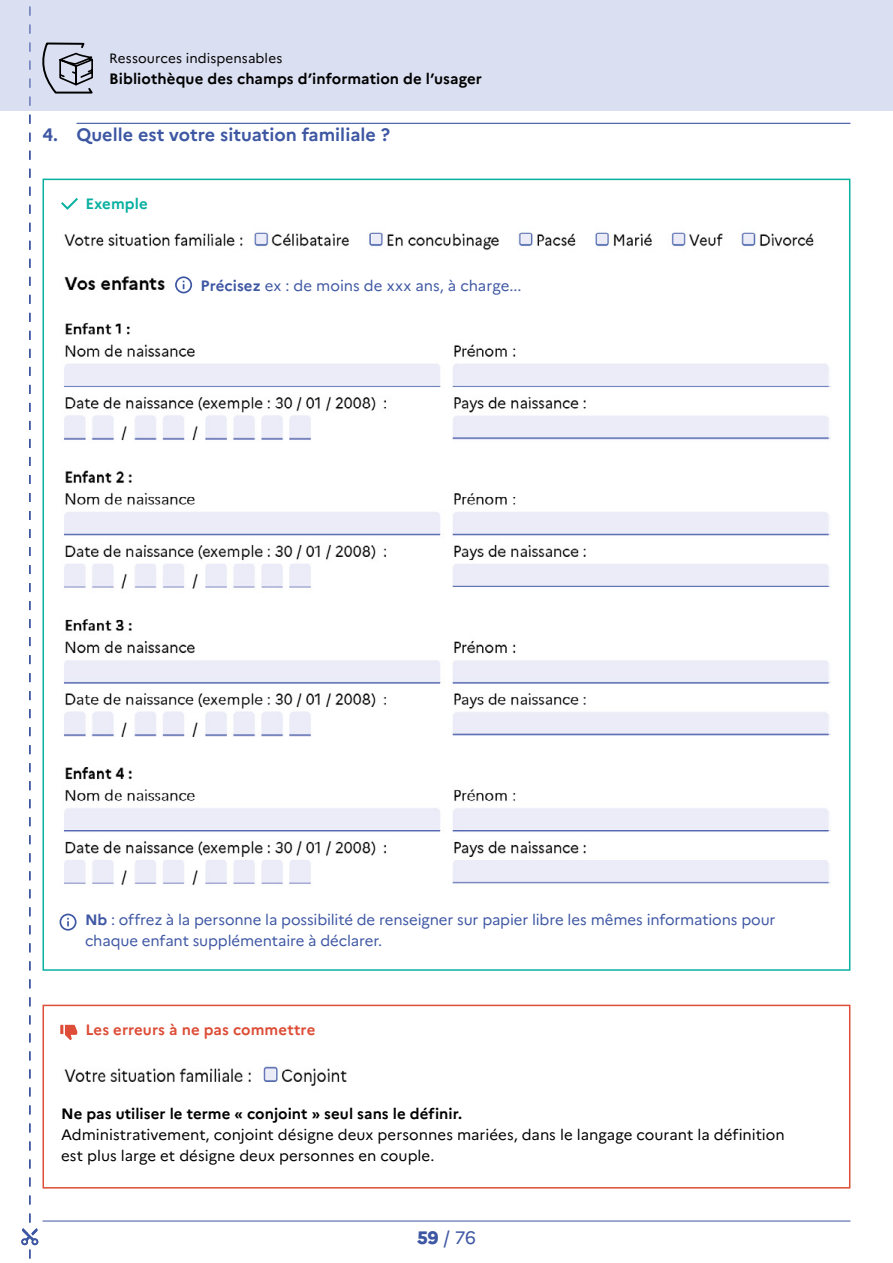
<style>
.page{position:relative;width:893px;height:1263px;background:#fff}
.page>*{position:absolute;margin:0;border:0;box-sizing:border-box;transform-origin:0 0}
.t1{font:700 18px "Marianne";color:#3e57a3}
.t2{font:18px "Marianne";color:#3e57a3}
.t3{font:15px/21px "Marianne";letter-spacing:-.01em;color:#3e57a3}
.t4{font:15px/21px "Marianne";color:#000}
.t5{font:700 15px "Marianne";letter-spacing:.005em;color:#000}
.t6{font:700 15px "Marianne";letter-spacing:.005em;color:#dd4d37}
.t7{font:700 15px "Marianne";letter-spacing:.005em;color:#08b0a0}
.t8{font:13.5px "Marianne";letter-spacing:.005em;color:#000}
.s1{font-weight:700}
.s2{font-weight:800}
</style>
<div class="page">
<hr style="left:43px;top:1221px;width:807px;height:1px;background:#3e57a3">
<div style="left:0;top:0;width:893px;height:111px;background:#dadff1"></div>
<div style="left:43px;top:1005px;width:807px;height:183px;border:2px solid #dd4d37"></div>
<hr style="left:77px;top:123px;width:773px;height:1px;background:#3e57a3">
<img style="left:95px;top:232px;width:735px;height:654px">
<svg style="left:175px;top:276px;width:17px;height:17px"></svg>
<img style="left:95px;top:1066px;width:252px;height:21px">
<svg style="left:21px;top:7px;width:74px;height:1251px"></svg>
<p class="t8" style="left:109px;top:47px;width:175px">Ressources indispensables</p>
<p class="t5" style="left:109px;top:67px;width:374px">Bibliothèque des champs d’information de l’usager</p>
<p class="t1" style="left:43px;top:121px;width:349px">4. Quelle est votre situation familiale ?</p>
<p class="t7" style="left:85px;top:192px;width:64px">Exemple</p>
<p class="t3" style="left:201px;top:273px;width:322px"><span class="s1">Précisez</span> ex : de moins de xxx ans, à charge...</p>
<p class="t3" style="left:85px;top:908px;width:692px"><span class="s1">Nb</span> : offrez à la personne la possibilité de renseigner sur papier libre les mêmes informations pour chaque enfant supplémentaire à déclarer.</p>
<p class="t6" style="left:85px;top:1018px;width:232px">Les erreurs à ne pas commettre</p>
<p class="t5" style="left:61px;top:1102px;width:403px">Ne pas utiliser le terme « conjoint » seul sans le définir.</p>
<p class="t4" style="left:61px;top:1123px;width:725px">Administrativement, conjoint désigne deux personnes mariées, dans le langage courant la définition est plus large et désigne deux personnes en couple.</p>
<p class="t2" style="left:417px;top:1223px;width:60px"><span class="s2">59</span> / 76</p>
</div>
